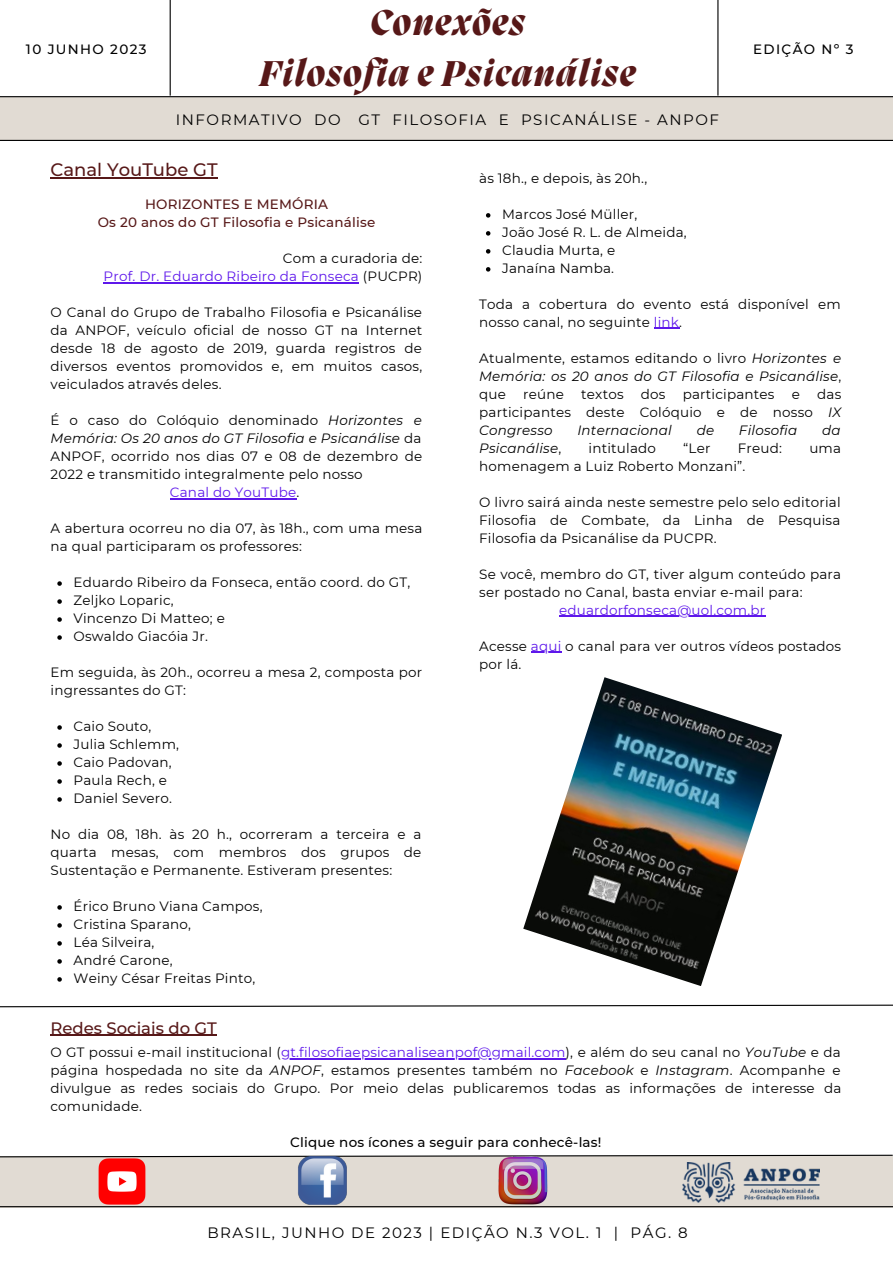
<style>
.page{position:relative;width:893px;height:1264px;background:#fff}
.page>*{position:absolute;margin:0;border:0;box-sizing:border-box;transform-origin:0 0}
.t1{font:italic 800 36.75px "Migra";letter-spacing:.04em;color:#571818}
.t2{font:500 18px "Montserrat";color:#571818}
.t3{font:500 16.5px "Montserrat";color:#571818}
.t4{font:15px "Montserrat";letter-spacing:.1em;color:#000}
.t5{font:13.5px/18px "Montserrat";letter-spacing:.015em;color:#000;text-align:justify}
.t6{font:italic 13.5px/18px "Montserrat";letter-spacing:.015em;color:#000;text-align:justify}
.t7{font:13.5px "Montserrat";letter-spacing:.015em;color:#5e17eb}
.t8{font:500 13.5px "Montserrat";letter-spacing:.015em;color:#571818}
.t9{font:500 13.5px "Montserrat";letter-spacing:.015em;color:#000}
.t10{font:500 13.5px "Montserrat";letter-spacing:.1em;color:#000}
.s1{color:#000}
.s2{font-style:italic}
.s3{color:#5e17eb}
.s4{font-style:normal}
</style>
<div class="page">
<div style="left:0;top:97px;width:892px;height:43px;background:#e1dbd3"></div>
<hr style="left:0;top:96px;width:892px;height:1px;background:#000">
<hr style="left:170px;top:0;width:1px;height:96px;background:#000">
<hr style="left:717px;top:0;width:1px;height:96px;background:#000">
<hr style="left:0;top:140px;width:892px;height:1px;background:#000">
<div style="left:0;top:1156px;width:892px;height:51px;background:#e1dbd3"></div>
<hr style="left:0;top:1206px;width:892px;height:1px;background:#000">
<svg style="left:0;top:1154px;width:892px;height:3px"></svg>
<svg style="left:0;top:1004px;width:892px;height:3px"></svg>
<img style="left:682px;top:1162px;width:137px;height:40px">
<img style="left:523px;top:677px;width:259px;height:309px">
<img style="left:84px;top:1154px;width:76px;height:54px">
<img style="left:484px;top:1154px;width:77px;height:54px">
<img style="left:296px;top:1154px;width:53px;height:53px">
<hr style="left:50px;top:1034px;width:167px;height:2px;background:#571818">
<hr style="left:281px;top:1058px;width:284px;height:1px;background:#5e17eb">
<svg style="left:486px;top:213px;width:4px;height:5px"></svg>
<svg style="left:486px;top:231px;width:4px;height:5px"></svg>
<svg style="left:486px;top:249px;width:4px;height:4px"></svg>
<svg style="left:486px;top:267px;width:4px;height:4px"></svg>
<svg style="left:654px;top:328px;width:25px;height:1px"></svg>
<hr style="left:559px;top:615px;width:206px;height:2px;background:#5e17eb">
<hr style="left:531px;top:651px;width:30px;height:2px;background:#5e17eb">
<svg style="left:57px;top:581px;width:5px;height:5px"></svg>
<svg style="left:57px;top:599px;width:5px;height:5px"></svg>
<svg style="left:57px;top:617px;width:5px;height:5px"></svg>
<svg style="left:57px;top:635px;width:5px;height:4px"></svg>
<svg style="left:57px;top:725px;width:5px;height:4px"></svg>
<svg style="left:57px;top:743px;width:5px;height:4px"></svg>
<svg style="left:57px;top:761px;width:5px;height:4px"></svg>
<svg style="left:57px;top:779px;width:5px;height:4px"></svg>
<svg style="left:57px;top:797px;width:5px;height:4px"></svg>
<svg style="left:57px;top:905px;width:5px;height:4px"></svg>
<svg style="left:57px;top:923px;width:5px;height:4px"></svg>
<svg style="left:57px;top:941px;width:5px;height:4px"></svg>
<svg style="left:57px;top:959px;width:5px;height:4px"></svg>
<svg style="left:57px;top:977px;width:5px;height:4px"></svg>
<hr style="left:104px;top:282px;width:255px;height:1px;background:#5e17eb">
<hr style="left:170px;top:498px;width:126px;height:1px;background:#5e17eb">
<hr style="left:50px;top:177px;width:168px;height:1px;background:#571818">
<p class="t10" style="left:26px;top:41px;width:122px">10 JUNHO 2023</p>
<p class="t1" style="left:370px;top:5px;width:156px">Conexões</p>
<p class="t1" style="left:259px;top:56px;width:377px">Filosofia e Psicanálise</p>
<p class="t4" style="left:176px;top:110px;width:544px">INFORMATIVO DO GT FILOSOFIA E PSICANÁLISE - ANPOF</p>
<p class="t2" style="left:50px;top:159px;width:169px">Canal YouTube GT</p>
<p class="t5" style="left:479px;top:169px;width:169px">às 18h., e depois, às 20h.,</p>
<p class="t10" style="left:753px;top:41px;width:102px">EDIÇÃO Nº 3</p>
<p class="t8" style="left:145px;top:196px;width:184px">HORIZONTES E MEMÓRIA</p>
<p class="t8" style="left:98px;top:214px;width:279px">Os 20 anos do GT Filosofia e Psicanálise</p>
<p class="t5" style="left:283px;top:249px;width:141px">Com a curadoria de:</p>
<p class="t7" style="left:104px;top:268px;width:320px">Prof. Dr. Eduardo Ribeiro da Fonseca <span class="s1">(PUCPR)</span></p>
<p class="t5" style="left:51px;top:303px;width:373px">O Canal do Grupo de Trabalho Filosofia e Psicanálise da ANPOF, veículo oficial de nosso GT na Internet desde 18 de agosto de 2019, guarda registros de diversos eventos promovidos e, em muitos casos, veiculados através deles.</p>
<p class="t5" style="left:51px;top:411px;width:373px">É o caso do Colóquio denominado <span class="s2">Horizontes e Memória: Os 20 anos do GT Filosofia e Psicanálise</span> da ANPOF, ocorrido nos dias 07 e 08 de dezembro de 2022 e transmitido integralmente pelo nosso</p>
<p class="t7" style="left:170px;top:484px;width:131px">Canal do YouTube<span class="s1">.</span></p>
<p class="t5" style="left:51px;top:519px;width:373px">A abertura ocorreu no dia 07, às 18h., com uma mesa na qual participaram os professores:</p>
<p class="t5" style="left:73px;top:573px;width:338px">Eduardo Ribeiro da Fonseca, então coord. do GT,</p>
<p class="t5" style="left:73px;top:591px;width:102px">Zeljko Loparic,</p>
<p class="t5" style="left:73px;top:609px;width:153px">Vincenzo Di Matteo; e</p>
<p class="t5" style="left:73px;top:627px;width:136px">Oswaldo Giacóia Jr.</p>
<p class="t5" style="left:51px;top:663px;width:373px">Em seguida, às 20h., ocorreu a mesa 2, composta por ingressantes do GT:</p>
<p class="t5" style="left:73px;top:717px;width:79px">Caio Souto,</p>
<p class="t5" style="left:73px;top:735px;width:107px">Julia Schlemm,</p>
<p class="t5" style="left:73px;top:753px;width:100px">Caio Padovan,</p>
<p class="t5" style="left:73px;top:771px;width:95px">Paula Rech, e</p>
<p class="t5" style="left:73px;top:789px;width:100px">Daniel Severo.</p>
<p class="t5" style="left:51px;top:825px;width:372px">No dia 08, 18h. às 20 h., ocorreram a terceira e a quarta mesas, com membros dos grupos de Sustentação e Permanente. Estiveram presentes:</p>
<p class="t5" style="left:73px;top:897px;width:190px">Érico Bruno Viana Campos,</p>
<p class="t5" style="left:73px;top:915px;width:119px">Cristina Sparano,</p>
<p class="t5" style="left:73px;top:933px;width:82px">Léa Silveira,</p>
<p class="t5" style="left:73px;top:950px;width:101px">André Carone,</p>
<p class="t5" style="left:73px;top:968px;width:183px">Weiny César Freitas Pinto,</p>
<p class="t5" style="left:502px;top:205px;width:137px">Marcos José Müller,</p>
<p class="t5" style="left:502px;top:223px;width:186px">João José R. L. de Almeida,</p>
<p class="t5" style="left:502px;top:241px;width:115px">Claudia Murta, e</p>
<p class="t5" style="left:502px;top:259px;width:113px">Janaína Namba.</p>
<p class="t5" style="left:479px;top:295px;width:363px">Toda a cobertura do evento está disponível em nosso canal, no seguinte <span class="s3">link</span>.</p>
<p class="t6" style="left:479px;top:349px;width:363px"><span class="s4">Atualmente, estamos editando o livro</span> Horizontes e Memória: os 20 anos do GT Filosofia e Psicanálise<span class="s4">, que</span></p>
<p class="t5" style="left:479px;top:385px;width:363px;text-indent:338px">das participantes deste Colóquio e de nosso <span class="s2">IX Congresso</span></p>
<p class="t5" style="left:523px;top:385px;width:42px">reúne</p>
<p class="t5" style="left:581px;top:385px;width:44px">textos</p>
<p class="t5" style="left:640px;top:385px;width:26px">dos</p>
<p class="t5" style="left:682px;top:385px;width:93px">participantes</p>
<p class="t5" style="left:791px;top:385px;width:10px">e</p>
<p class="t6" style="left:577px;top:421px;width:96px">Internacional</p>
<p class="t6" style="left:696px;top:421px;width:19px">de</p>
<p class="t6" style="left:739px;top:421px;width:60px">Filosofia</p>
<p class="t6" style="left:822px;top:421px;width:20px">da</p>
<p class="t6" style="left:479px;top:439px;width:84px">Psicanálise<span class="s4">,</span></p>
<p class="t5" style="left:588px;top:439px;width:69px">intitulado</p>
<p class="t5" style="left:683px;top:439px;width:29px">“Ler</p>
<p class="t5" style="left:737px;top:439px;width:46px">Freud:</p>
<p class="t5" style="left:809px;top:439px;width:33px">uma</p>
<p class="t5" style="left:479px;top:457px;width:268px">homenagem a Luiz Roberto Monzani”.</p>
<p class="t5" style="left:479px;top:493px;width:363px">O livro sairá ainda neste semestre pelo selo editorial Filosofia de Combate, da Linha de Pesquisa Filosofia da Psicanálise da PUCPR.</p>
<p class="t5" style="left:479px;top:564px;width:363px">Se você, membro do GT, tiver algum conteúdo para ser postado no Canal, basta enviar e-mail para:</p>
<p class="t7" style="left:559px;top:601px;width:207px">eduardorfonseca@uol.com.br</p>
<p class="t5" style="left:479px;top:636px;width:363px">Acesse <span class="s3">aqui</span> o canal para ver outros vídeos postados por lá.</p>
<p class="t3" style="left:50px;top:1017px;width:168px">Redes Sociais do GT</p>
<p class="t5" style="left:50px;top:1043px;width:792px">O GT possui e-mail institucional (<span class="s3">gt.filosofiaepsicanaliseanpof@gmail.com</span>), e além do seu canal no <span class="s2">YouTube</span> e da página hospedada no site da <span class="s2">ANPOF</span>, estamos presentes também no <span class="s2">Facebook</span> e <span class="s2">Instagram</span>. Acompanhe e divulgue as redes sociais do Grupo. Por meio delas publicaremos todas as informações de interesse da comunidade.</p>
<p class="t9" style="left:290px;top:1133px;width:312px">Clique nos ícones a seguir para conhecê-las!</p>
<p class="t4" style="left:207px;top:1223px;width:482px">BRASIL, JUNHO DE 2023 | EDIÇÃO N.3 VOL. 1 | PÁG. 8</p>
</div>
